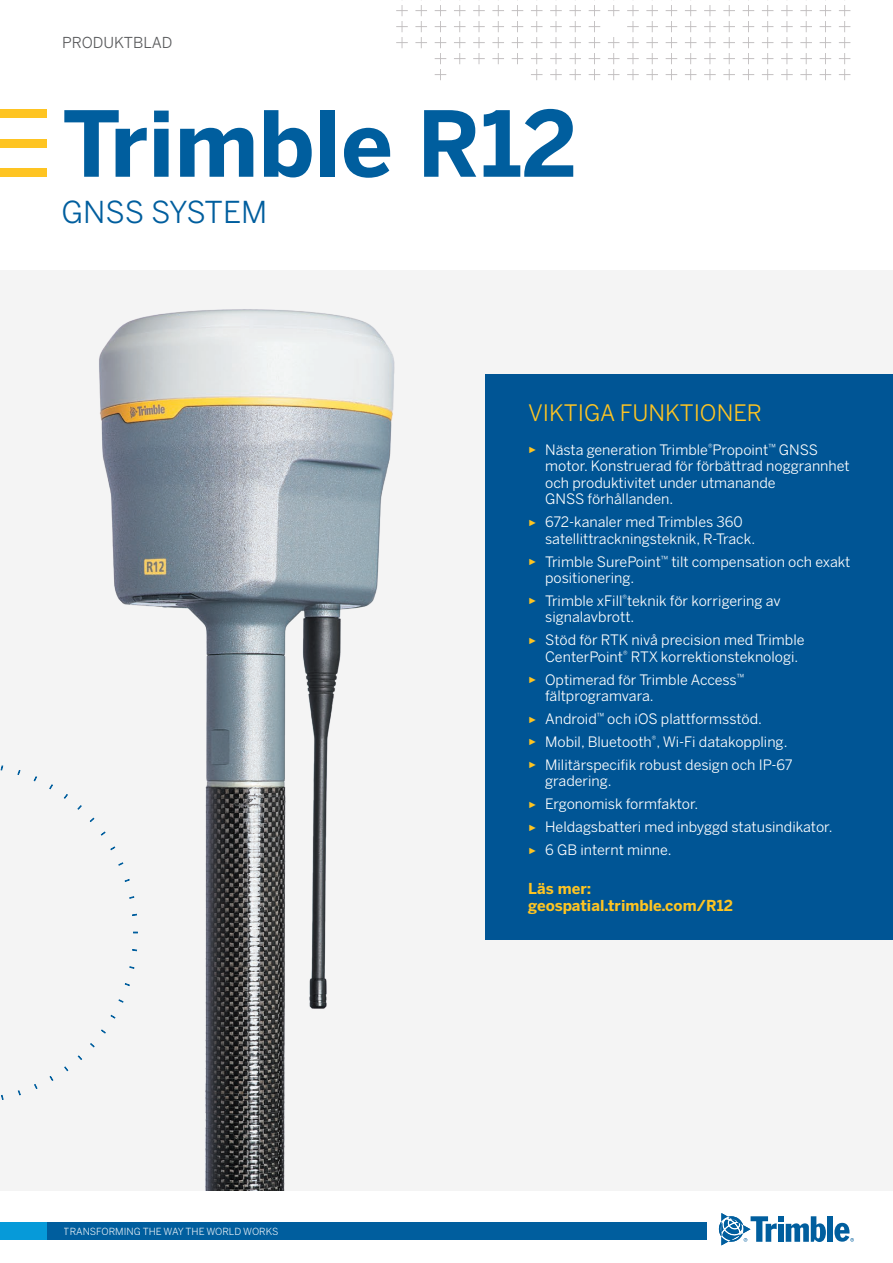
<style>
.page{position:relative;width:893px;height:1263px;background:#fff}
.page>*{position:absolute;margin:0;border:0;box-sizing:border-box;transform-origin:0 0}
.t1{font:700 90px "Benton Sans";color:#005e9e}
.t2{font:30px "Benton Sans";letter-spacing:-.005em;color:#005e9e}
.t3{font:22.5px "Benton Sans";color:#fec422}
.t4{font:700 15px/16.5px "Benton Sans";color:#fec422}
.t5{font:15px "Benton Sans";color:#57585a}
.t6{font:14.25px/16.5px "Benton Sans";color:#fff}
.t7{font:9.75px "Benton Sans";color:#fff}
.s1{font-family:"Arial";font-size:9px;color:#fec422}
</style>
<div class="page">
<svg style="left:396px;top:0;width:454px;height:80px"></svg>
<div style="left:0;top:110px;width:47px;height:8px;background:#fec422"></div>
<div style="left:0;top:139px;width:47px;height:8px;background:#fec422"></div>
<div style="left:0;top:168px;width:47px;height:8px;background:#fec422"></div>
<div style="left:827px;top:1216px;width:6px;height:26px;background:#005e9e"></div>
<svg style="left:719px;top:1213px;width:107px;height:32px"></svg>
<svg style="left:834px;top:1223px;width:20px;height:19px"></svg>
<div style="left:0;top:1222px;width:704px;height:17px;background:#069ad9"></div>
<div style="left:47px;top:1222px;width:659px;height:17px;background:#005e9e"></div>
<div style="left:0;top:270px;width:893px;height:921px;background:#f4f4f4"></div>
<div style="left:486px;top:374px;width:407px;height:566px;background:#005595"></div>
<img style="left:0;top:309px;width:395px;height:882px">
<p class="t5" style="left:62px;top:32px;width:112px">PRODUKTBLAD</p>
<h1 class="t1" style="left:62px;top:78px;width:516px">Trimble R12</h1>
<h2 class="t2" style="left:62px;top:191px;width:207px">GNSS SYSTEM</h2>
<p class="t7" style="left:64px;top:1224px;width:216px">TRANSFORMING THE WAY THE WORLD WORKS</p>
<h3 class="t3" style="left:528px;top:397px;width:235px">VIKTIGA FUNKTIONER</h3>
<p class="t6" style="left:545px;top:441px;width:306px;text-indent:-17px"><span class="s1">►</span> Nästa generation Trimble<sup>®</sup>Propoint<sup>™</sup> GNSS motor. Konstruerad för förbättrad noggrannhet och produktivitet under utmanande<br>GNSS förhållanden.</p>
<p class="t6" style="left:545px;top:513px;width:212px;text-indent:-17px"><span class="s1">►</span> 672-kanaler med Trimbles 360 satellittrackningsteknik, R-Track.</p>
<p class="t6" style="left:545px;top:552px;width:307px;text-indent:-17px"><span class="s1">►</span> Trimble SurePoint<sup>™</sup> tilt compensation och exakt positionering.</p>
<p class="t6" style="left:545px;top:592px;width:237px;text-indent:-17px"><span class="s1">►</span> Trimble xFill<sup>®</sup>teknik för korrigering av signalavbrott.</p>
<p class="t6" style="left:545px;top:631px;width:261px;text-indent:-17px"><span class="s1">►</span> Stöd för RTK nivå precision med Trimble<br>CenterPoint<sup>®</sup> RTX korrektionsteknologi.</p>
<p class="t6" style="left:545px;top:670px;width:200px;text-indent:-17px"><span class="s1">►</span> Optimerad för Trimble Access<sup>™ </sup>fältprogramvara.</p>
<p class="t6" style="left:528px;top:707px;width:266px;line-height:23px"><span class="s1">►</span> Android<sup>™</sup> och iOS plattformsstöd.<br><span class="s1">►</span> Mobil, Bluetooth<sup>®</sup>, Wi-Fi datakoppling. <span class="s1">►</span> Militärspecifik robust design och IP-67</p>
<p class="t6" style="left:528px;top:769px;width:306px;line-height:23px;text-indent:17px">gradering.<br><span class="s1">►</span> Ergonomisk formfaktor.<br><span class="s1">►</span> Heldagsbatteri med inbyggd statusindikator. <span class="s1">►</span> 6 GB internt minne.</p>
<p class="t4" style="left:528px;top:880px;width:206px">Läs mer: geospatial.trimble.com/R12</p>
</div>
